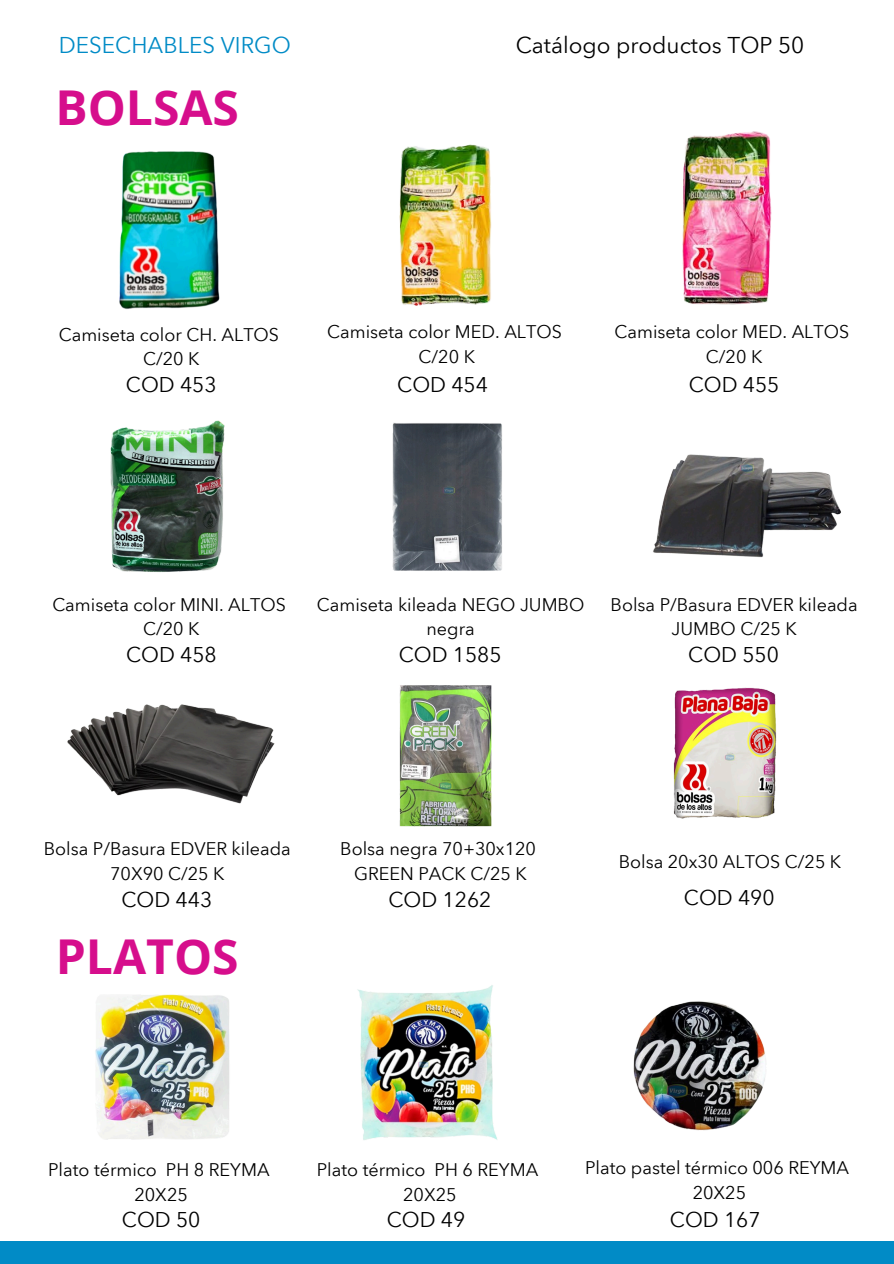
<style>
.page{position:relative;width:894px;height:1264px;background:#fff}
.page>*{position:absolute;margin:0;border:0;box-sizing:border-box;transform-origin:0 0}
.t1{font:700 48px "Open Sans";color:#d60e8c}
.t2{font:22.5px "Avenir Next Arabic";color:#000}
.t3{font:22.5px "Avenir Next Arabic";color:#018bc6}
.t4{font:21px "Avenir Next Arabic";color:#000}
.t5{font:18px "Avenir Next Arabic";color:#000}
</style>
<div class="page">
<div style="left:0;top:1240px;width:893px;height:23px;background:#018bc6"></div>
<img style="left:119px;top:151px;width:101px;height:158px">
<img style="left:399px;top:144px;width:93px;height:162px">
<img style="left:682px;top:131px;width:90px;height:174px">
<img style="left:110px;top:420px;width:115px;height:152px">
<img style="left:392px;top:423px;width:110px;height:148px">
<img style="left:653px;top:454px;width:188px;height:104px">
<img style="left:68px;top:704px;width:207px;height:100px">
<img style="left:399px;top:685px;width:93px;height:142px">
<img style="left:673px;top:687px;width:104px;height:132px">
<img style="left:95px;top:994px;width:135px;height:146px">
<img style="left:633px;top:1001px;width:133px;height:130px">
<img style="left:357px;top:985px;width:141px;height:155px">
<h2 class="t3" style="left:59px;top:32px;width:233px">DESECHABLES VIRGO</h2>
<h3 class="t1" style="left:55px;top:74px;width:185px">BOLSAS</h3>
<h1 class="t2" style="left:515px;top:32px;width:290px">Catálogo productos TOP 50</h1>
<p class="t5" style="left:59px;top:324px;width:222px">Camiseta color CH. ALTOS</p>
<p class="t5" style="left:143px;top:348px;width:58px">C/20 K</p>
<p class="t4" style="left:126px;top:373px;width:92px">COD 453</p>
<p class="t5" style="left:327px;top:321px;width:236px">Camiseta color MED. ALTOS</p>
<p class="t5" style="left:418px;top:346px;width:58px">C/20 K</p>
<h2 class="t4" style="left:397px;top:373px;width:92px">COD 454</h2>
<p class="t5" style="left:614px;top:321px;width:236px">Camiseta color MED. ALTOS</p>
<p class="t5" style="left:705px;top:346px;width:58px">C/20 K</p>
<p class="t4" style="left:688px;top:373px;width:92px">COD 455</p>
<h2 class="t5" style="left:52px;top:593px;width:235px">Camiseta color MINI. ALTOS</h2>
<p class="t5" style="left:143px;top:618px;width:58px">C/20 K</p>
<p class="t4" style="left:126px;top:642px;width:92px">COD 458</p>
<h2 class="t5" style="left:317px;top:593px;width:269px">Camiseta kileada NEGO JUMBO</h2>
<p class="t5" style="left:426px;top:618px;width:50px">negra</p>
<p class="t4" style="left:398px;top:642px;width:104px">COD 1585</p>
<h2 class="t5" style="left:610px;top:593px;width:248px">Bolsa P/Basura EDVER kileada</h2>
<p class="t5" style="left:671px;top:618px;width:127px">JUMBO C/25 K</p>
<p class="t4" style="left:688px;top:642px;width:92px">COD 550</p>
<h2 class="t5" style="left:44px;top:838px;width:248px">Bolsa P/Basura EDVER kileada</h2>
<p class="t5" style="left:110px;top:863px;width:116px">70X90 C/25 K</p>
<p class="t4" style="left:121px;top:887px;width:92px">COD 443</p>
<p class="t1" style="left:56px;top:922px;width:184px">PLATOS</p>
<p class="t5" style="left:340px;top:838px;width:197px">Bolsa negra 70+30x120</p>
<h2 class="t5" style="left:354px;top:863px;width:174px">GREEN PACK C/25 K</h2>
<p class="t4" style="left:388px;top:887px;width:104px">COD 1262</p>
<p class="t5" style="left:618px;top:851px;width:224px">Bolsa 20x30 ALTOS C/25 K</p>
<p class="t4" style="left:683px;top:885px;width:92px">COD 490</p>
<h2 class="t5" style="left:48px;top:1158px;width:223px">Plato térmico PH 8 REYMA</h2>
<p class="t5" style="left:134px;top:1183px;width:55px">20X25</p>
<p class="t4" style="left:122px;top:1207px;width:80px">COD 50</p>
<p class="t5" style="left:317px;top:1158px;width:223px">Plato térmico PH 6 REYMA</p>
<h2 class="t5" style="left:403px;top:1183px;width:55px">20X25</h2>
<h1 class="t4" style="left:387px;top:1207px;width:80px">COD 49</h1>
<p class="t5" style="left:585px;top:1157px;width:265px">Plato pastel térmico 006 REYMA</p>
<h2 class="t5" style="left:692px;top:1181px;width:55px">20X25</h2>
<p class="t4" style="left:669px;top:1207px;width:92px">COD 167</p>
</div>
